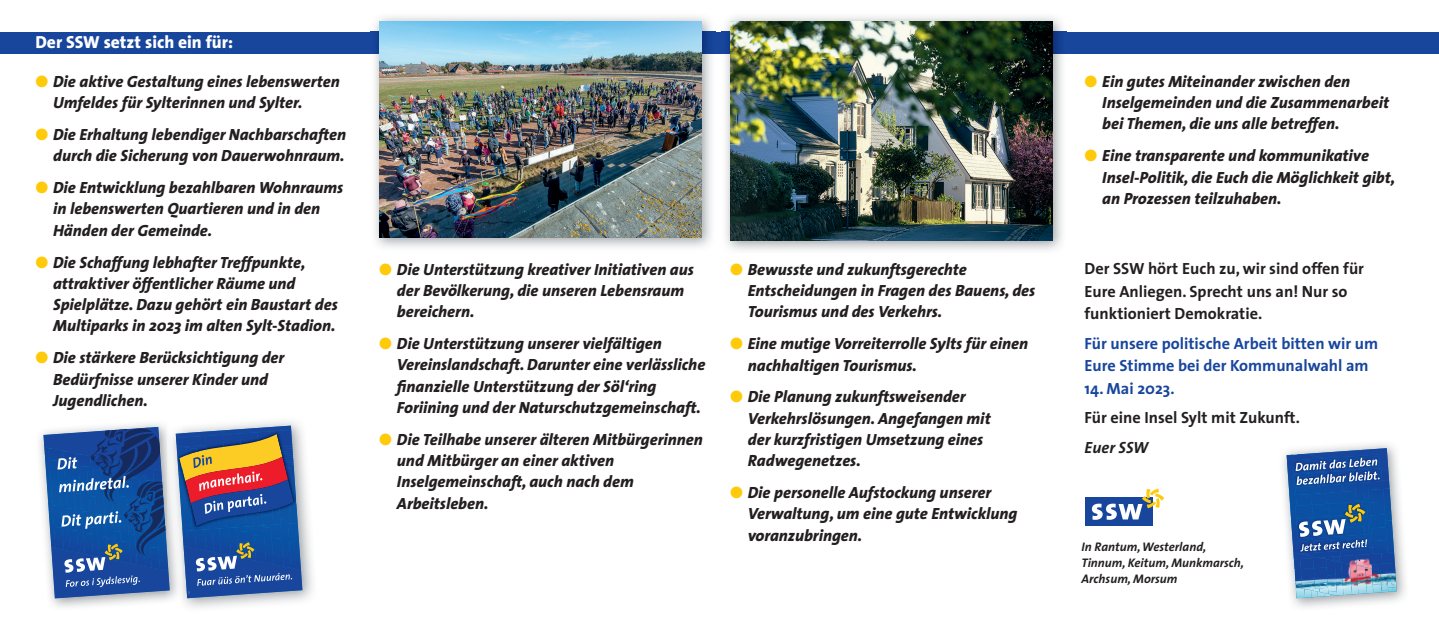
<style>
.page{position:relative;width:1439px;height:624px;background:#fff}
.page>*{position:absolute;margin:0;border:0;box-sizing:border-box;transform-origin:0 0}
.t1{font:800 17.5px "The Sans";color:#fff}
.t2{font:italic 800 16.25px/21.2px "The Sans";color:#231f20}
.t3{font:700 16.25px/22.5px "The Sans";color:#231f20}
.t4{font:700 16.25px/22.5px "The Sans";color:#18469d}
.t5{font:italic 700 16.25px "The Sans";color:#231f20}
.t6{font:italic 700 12.5px/16.2px "The Sans";color:#231f20}
.s1{color:#feca0a}
</style>
<div class="page">
<div style="left:0;top:32px;width:1439px;height:21px;background:#18469d"></div>
<div style="left:1084px;top:497px;width:68px;height:28px;background:#18469d"></div>
<svg style="left:1092px;top:488px;width:72px;height:32px"></svg>
<img style="left:721px;top:17px;width:345px;height:233px">
<img style="left:721px;top:32px;width:345px;height:21px">
<img style="left:730px;top:21px;width:322px;height:219px">
<img style="left:370px;top:17px;width:345px;height:230px">
<img style="left:370px;top:32px;width:345px;height:21px">
<img style="left:379px;top:21px;width:323px;height:216px">
<img style="left:183px;top:421px;width:130px;height:187px">
<img style="left:1283px;top:444px;width:122px;height:164px">
<svg style="left:1286px;top:448px;width:110px;height:150px;background:#4e77af"></svg>
<img style="left:39px;top:423px;width:137px;height:184px">
<svg style="left:176px;top:425px;width:126px;height:173px;background:#636c90"></svg>
<svg style="left:43px;top:427px;width:127px;height:171px;background:#3a65a5"></svg>
<p class="t1" style="left:35px;top:27px;width:199px">Der SSW setzt sich ein für:</p>
<p class="t2" style="left:53px;top:70px;width:288px;text-indent:-18px"><span class="s1">●</span> Die aktive Gestaltung eines lebenswerten<br>Umfeldes für Sylterinnen und Sylter.</p>
<p class="t2" style="left:35px;top:123px;width:312px;text-align:right"><span class="s1">●</span> Die Erhaltung lebendiger Nachbarschaften durch die Sicherung von Dauerwohnraum.</p>
<p class="t2" style="left:53px;top:177px;width:292px;text-indent:-18px"><span class="s1">●</span> Die Entwicklung bezahlbaren Wohnraums in lebenswerten Quartieren und in den<br>Händen der Gemeinde.</p>
<p class="t2" style="left:53px;top:251px;width:286px;text-indent:-18px"><span class="s1">●</span> Die Schaffung lebhafter Treffpunkte, attraktiver öffentlicher Räume und Spielplätze. Dazu gehört ein Baustart des Multiparks in 2023 im alten Sylt-Stadion.</p>
<p class="t2" style="left:53px;top:347px;width:233px;text-indent:-18px"><span class="s1">●</span> Die stärkere Berücksichtigung der<br>Bedürfnisse unserer Kinder und<br>Jugendlichen.</p>
<p class="t2" style="left:397px;top:258px;width:298px;text-indent:-18px"><span class="s1">●</span> Die Unterstützung kreativer Initiativen aus der Bevölkerung, die unseren Lebensraum bereichern.</p>
<p class="t2" style="left:397px;top:333px;width:310px;text-indent:-18px"><span class="s1">●</span> Die Unterstützung unserer vielfältigen Vereinslandschaft. Darunter eine verlässliche finanzielle Unterstützung der Söl‘ring Foriining und der Naturschutzgemeinschaft.</p>
<p class="t2" style="left:397px;top:428px;width:307px;text-indent:-18px"><span class="s1">●</span> Die Teilhabe unserer älteren Mitbürgerinnen und Mitbürger an einer aktiven<br>Inselgemeinschaft, auch nach dem<br>Arbeitsleben.</p>
<p class="t2" style="left:748px;top:258px;width:289px;text-indent:-18px"><span class="s1">●</span> Bewusste und zukunftsgerechte<br>Entscheidungen in Fragen des Bauens, des<br>Tourismus und des Verkehrs.</p>
<p class="t2" style="left:748px;top:333px;width:282px;text-indent:-18px"><span class="s1">●</span> Eine mutige Vorreiterrolle Sylts für einen nachhaltigen Tourismus.</p>
<p class="t2" style="left:748px;top:386px;width:244px;text-indent:-18px"><span class="s1">●</span> Die Planung zukunftsweisender<br>Verkehrslösungen. Angefangen mit der kurzfristigen Umsetzung eines<br>Radwegenetzes.</p>
<p class="t2" style="left:748px;top:481px;width:271px;text-indent:-18px"><span class="s1">●</span> Die personelle Aufstockung unserer<br>Verwaltung, um eine gute Entwicklung voranzubringen.</p>
<p class="t2" style="left:1102px;top:70px;width:288px;text-indent:-18px"><span class="s1">●</span> Ein gutes Miteinander zwischen den<br>Inselgemeinden und die Zusammenarbeit bei Themen, die uns alle betreffen.</p>
<p class="t2" style="left:1102px;top:145px;width:294px;text-indent:-18px"><span class="s1">●</span> Eine transparente und kommunikative<br>Insel-Politik, die Euch die Möglichkeit gibt, an Prozessen teilzuhaben.</p>
<p class="t3" style="left:1084px;top:257px;width:281px">Der SSW hört Euch zu, wir sind offen für<br>Eure Anliegen. Sprecht uns an! Nur so funktioniert Demokratie.</p>
<p class="t4" style="left:1084px;top:331px;width:295px">Für unsere politische Arbeit bitten wir um<br>Eure Stimme bei der Kommunalwahl am</p>
<p class="t4" style="left:1084px;top:376px;width:91px">14. Mai 2023.</p>
<p class="t3" style="left:1084px;top:406px;width:217px">Für eine Insel Sylt mit Zukunft.</p>
<p class="t5" style="left:1084px;top:434px;width:65px">Euer SSW</p>
<p class="t6" style="left:1081px;top:538px;width:164px">In Rantum, Westerland,<br>Tinnum, Keitum, Munkmarsch,<br>Archsum, Morsum</p>
</div>
